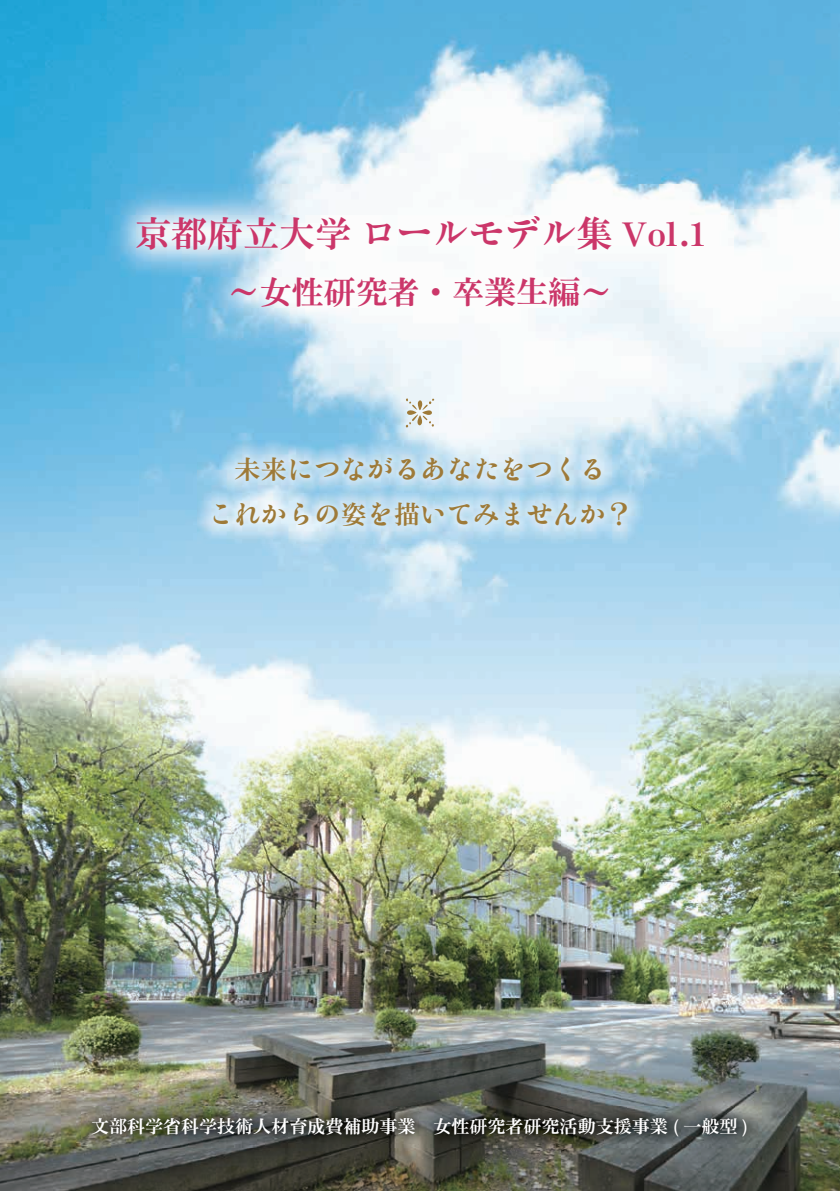
<style>
.page{position:relative;width:840px;height:1191px;background:#fff}
.page>*{position:absolute;margin:0;border:0;box-sizing:border-box;transform-origin:0 0}
.t1{font:36px "Ro H Mincho Std XB";color:#cb3669}
.t2{font:32px "Ro H Mincho Std XB";color:#cb3669}
.t3{font:26px/45.6px "Ro TJ Std E";letter-spacing:.02em;color:#9e7a38;text-align:center}
.t4{font:18px "Ro H Mincho Std XB";color:#fff}
.s1{font-family:"Ro TJ Std E"}
.s2{font-size:32px}
.s3{font-family:"Ro H Mincho Std XB"}
</style>
<div class="page">
<img style="left:0;top:0;width:839px;height:209px">
<img style="left:0;top:209px;width:139px;height:982px">
<img style="left:700px;top:209px;width:139px;height:982px">
<img style="left:139px;top:337px;width:420px;height:769px">
<img style="left:559px;top:337px;width:141px;height:854px">
<img style="left:139px;top:1147px;width:421px;height:44px">
<img style="left:81px;top:1106px;width:676px;height:41px">
<img style="left:106px;top:185px;width:627px;height:152px">
<svg style="left:405px;top:398px;width:29px;height:29px"></svg>
<img style="left:197px;top:440px;width:446px;height:103px">
<h1 class="t1" style="left:135px;top:211px;width:571px">京都府立大学 <span class="s1">ロールモデル</span>集 <span class="s2">Vol.1</span></h1>
<h2 class="t2" style="left:228px;top:272px;width:385px">～女性研究者・卒業生編～</h2>
<h3 class="t3" style="left:208px;top:447px;width:425px"><span class="s3">未来</span>につながるあなたをつくる<br>これからの<span class="s3">姿</span>を<span class="s3">描</span>いてみませんか<span class="s3">？</span></h3>
<p class="t4" style="left:91px;top:1115px;width:658px">文部科学省科学技術人材育成費補助事業　女性研究者研究活動支援事業 ( 一般型 )</p>
</div>
